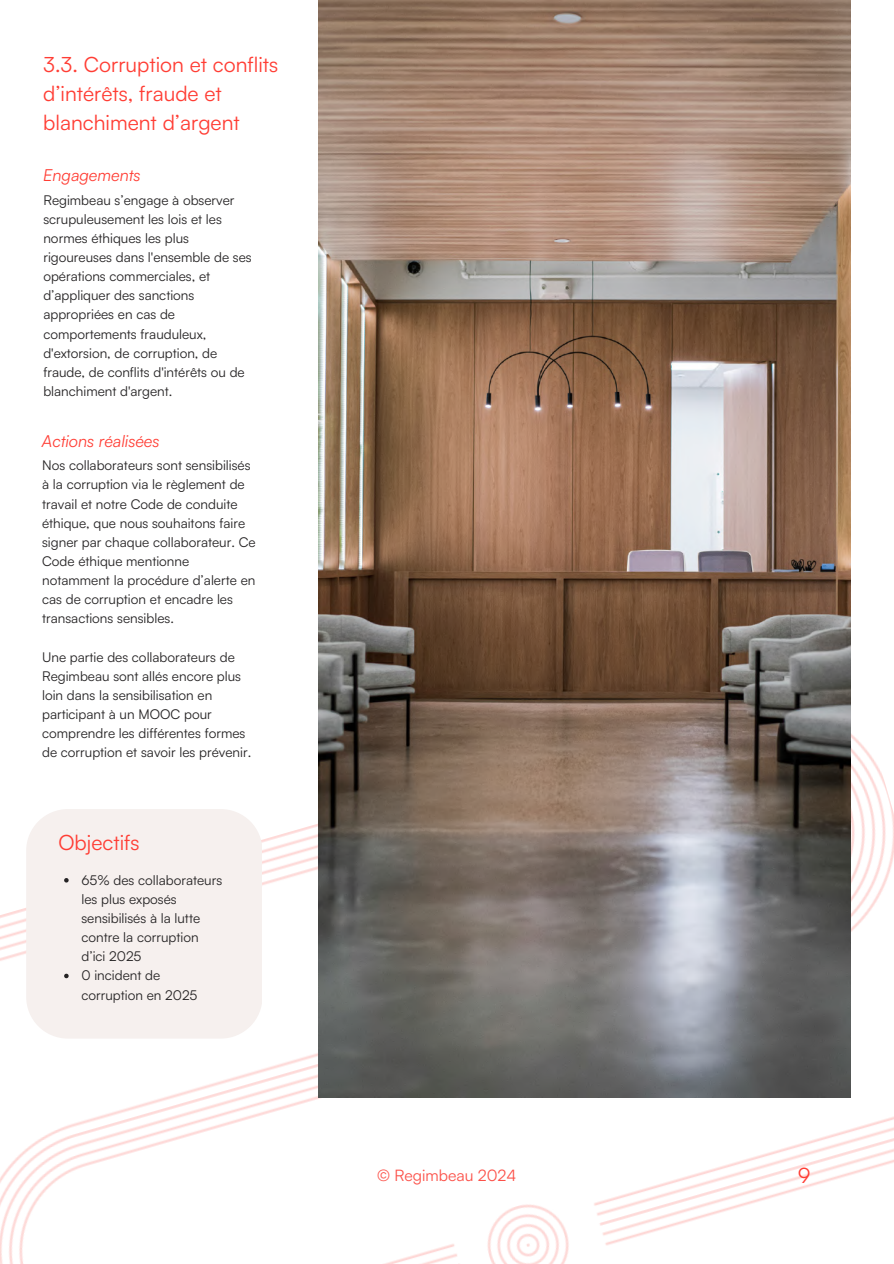
<style>
.page{position:relative;width:894px;height:1264px;background:#fff}
.page>*{position:absolute;margin:0;border:0;box-sizing:border-box;transform-origin:0 0}
.t1{font:21.15px "Satoshi";color:#ff3d34}
.t2{font:21px/29.2px "Satoshi";color:#ff3d34}
.t3{font:italic 16.5px "Satoshi";color:#ff3d34}
.t4{font:15.75px "Satoshi";color:#fc5149}
.t5{font:13.5px/19.2px "Satoshi";color:#252324}
</style>
<div class="page">
<img style="left:0;top:669px;width:893px;height:594px">
<div style="left:26px;top:809px;width:236px;height:229px;background:#f6f0ee"></div>
<img style="left:319px;top:0;width:531px;height:1097px">
<svg style="left:64px;top:878px;width:5px;height:4px"></svg>
<svg style="left:64px;top:973px;width:5px;height:5px"></svg>
<h2 class="t2" style="left:43px;top:49px;width:236px">3.3. Corruption et conflits d’intérêts, fraude et blanchiment d’argent</h2>
<p class="t3" style="left:43px;top:164px;width:99px">Engagements</p>
<p class="t5" style="left:43px;top:190px;width:210px">Regimbeau s’engage à observer scrupuleusement les lois et les normes éthiques les plus rigoureuses dans l'ensemble de ses opérations commerciales, et d’appliquer des sanctions appropriées en cas de comportements frauduleux, d'extorsion, de corruption, de fraude, de conflits d'intérêts ou de blanchiment d'argent.</p>
<p class="t3" style="left:42px;top:430px;width:119px">Actions réalisées</p>
<p class="t5" style="left:42px;top:455px;width:215px">Nos collaborateurs sont sensibilisés à la corruption via le règlement de travail et notre Code de conduite éthique, que nous souhaitons faire signer par chaque collaborateur. Ce<br>Code éthique mentionne notamment la procédure d’alerte en cas de corruption et encadre les transactions sensibles.</p>
<p class="t5" style="left:42px;top:647px;width:210px">Une partie des collaborateurs de<br>Regimbeau sont allés encore plus loin dans la sensibilisation en participant à un MOOC pour comprendre les différentes formes de corruption et savoir les prévenir.</p>
<h2 class="t2" style="left:58px;top:827px;width:82px">Objectifs</h2>
<p class="t5" style="left:81px;top:870px;width:142px">65% des collaborateurs les plus exposés sensibilisés à la lutte contre la corruption d’ici 2025<br>0 incident de corruption en 2025</p>
<p class="t4" style="left:377px;top:1165px;width:141px">© Regimbeau 2024</p>
<h1 class="t1" style="left:797px;top:1161px;width:14px">9</h1>
</div>
